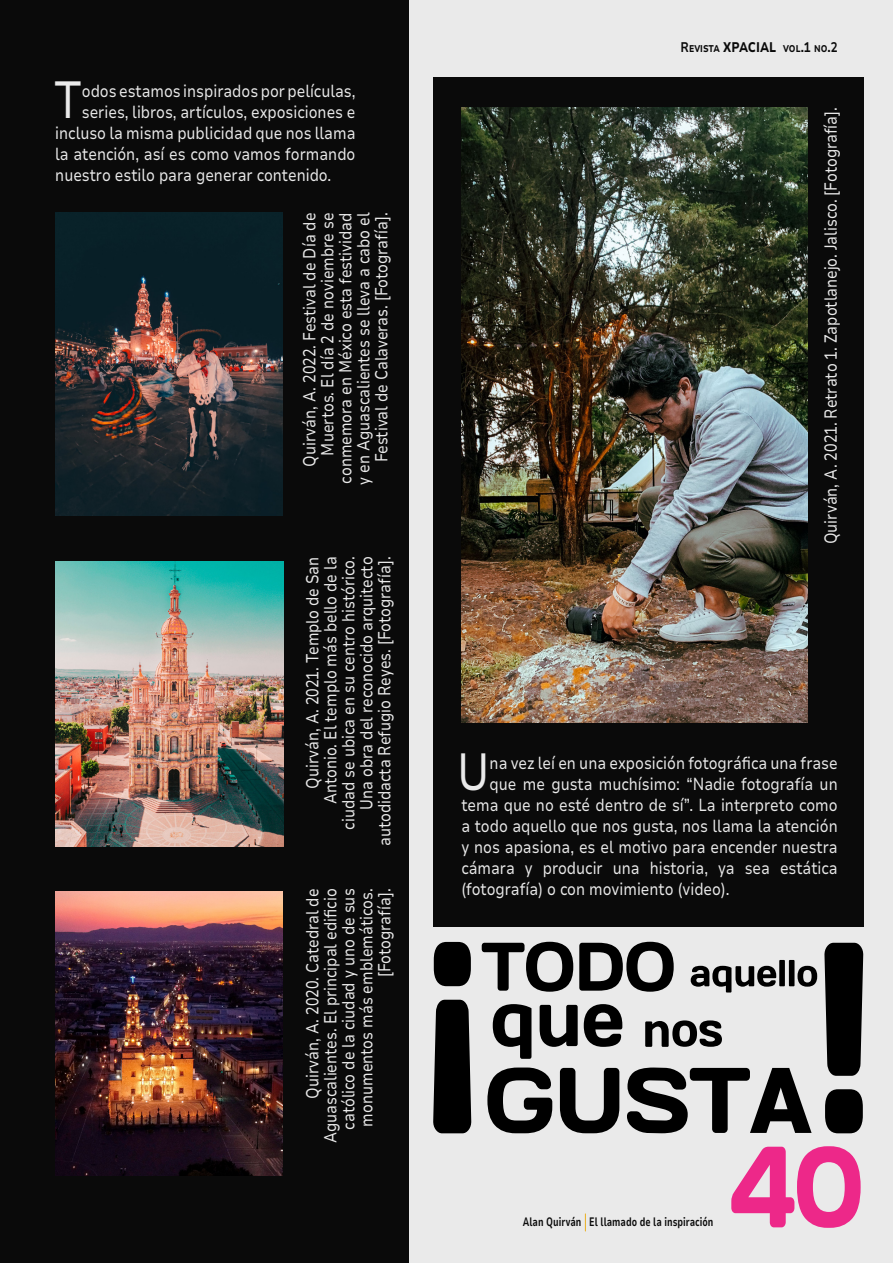
<style>
.page{position:relative;width:893px;height:1263px;background:#eaeaea}
.page>*{position:absolute;margin:0;border:0;box-sizing:border-box;transform-origin:0 0}
.t1{font:115.2px "Days One";color:#ed2889;scale:.75 1}
.t2{font:51.9px "Nunito Sans 7 pt";color:#eaeaea;scale:.82 1}
.t3{font:17.4px/18px "Nunito Sans 7 pt";color:#eaeaea;text-align:right;scale:.82 1}
.t4{font:700 12.15px "Nunito Sans 7 pt Condensed";color:#0a0a0a;scale:.82 1}
.t5{font:800 9.75px "Nunito Sans 7 pt";color:#0a0a0a;scale:.82 1}
.s1{font-weight:700;font-size:13.95px}
.s2{font-size:13.95px}
</style>
<div class="page">
<div style="left:0;top:0;width:408px;height:1263px;background:#0a0a0a"></div>
<img style="left:55px;top:213px;width:227px;height:302px">
<img style="left:55px;top:561px;width:228px;height:285px">
<img style="left:55px;top:892px;width:227px;height:283px">
<div style="left:433px;top:78px;width:430px;height:849px;background:#0a0a0a"></div>
<img style="left:461px;top:107px;width:346px;height:615px">
<svg style="left:433px;top:942px;width:38px;height:191px;background:#252525"></svg>
<svg style="left:482px;top:942px;width:91px;height:50px"></svg>
<svg style="left:579px;top:942px;width:95px;height:50px"></svg>
<svg style="left:691px;top:960px;width:126px;height:32px"></svg>
<svg style="left:493px;top:1004px;width:38px;height:55px"></svg>
<svg style="left:540px;top:1005px;width:38px;height:42px"></svg>
<svg style="left:584px;top:1004px;width:38px;height:43px"></svg>
<svg style="left:645px;top:1020px;width:77px;height:27px"></svg>
<svg style="left:487px;top:1067px;width:65px;height:66px"></svg>
<svg style="left:560px;top:1068px;width:59px;height:65px"></svg>
<svg style="left:627px;top:1067px;width:185px;height:66px"></svg>
<svg style="left:824px;top:943px;width:39px;height:190px;background:#262626"></svg>
<svg style="left:585px;top:1214px;width:1px;height:17px"></svg>
<h2 class="t2" style="left:54px;top:64px;width:35px">T</h2>
<p class="t3" style="left:82px;top:82px;width:335px">odos estamos inspirados por películas,</p>
<p class="t3" style="left:82px;top:103px;width:335px">series, libros, artículos, exposiciones e</p>
<p class="t3" style="left:55px;top:124px;width:368px">incluso la misma publicidad que nos llama</p>
<p class="t3" style="left:55px;top:145px;width:368px">la atención, así es como vamos formando</p>
<p class="t3" style="left:55px;top:166px;width:338px">nuestro estilo para generar contenido.</p>
<p class="t3" style="left:300px;top:485px;width:333px;rotate:-90deg">Quirván, A. 2022. Festival de Día de Muertos. El día 2 de noviembre se conmemora en México esta festividad y en Aguascalientes se lleva a cabo el Festival de Calaveras. [Fotografía].</p>
<p class="t3" style="left:303px;top:846px;width:355px;rotate:-90deg">Quirván, A. 2021. Templo de San Antonio. El templo más bello de la ciudad se ubica en su centro histórico.<br>Una obra del reconocido arquitecto autodidacta Refugio Reyes. [Fotografía].</p>
<p class="t3" style="left:303px;top:1143px;width:312px;rotate:-90deg">Quirván, A. 2020. Catedral de<br>Aguascalientes. El principal edificio católico de la ciudad y uno de sus monumentos más emblemáticos. [Fotografía].</p>
<p class="t5" style="left:681px;top:42px;width:193px"><span class="s1">R</span>EVISTA <span class="s2">XPACIAL</span> VOL<span class="s1">.1</span> NO<span class="s1">.2</span></p>
<p class="t3" style="left:821px;top:544px;width:535px;rotate:-90deg">Quirván, A. 2021. Retrato 1. Zapotlanejo. Jalisco. [Fotografía].</p>
<h2 class="t2" style="left:457px;top:736px;width:41px">U</h2>
<p class="t3" style="left:490px;top:754px;width:426px">na vez leí en una exposición fotográfica una frase</p>
<p class="t3" style="left:490px;top:775px;width:426px">que me gusta muchísimo: “Nadie fotografía un</p>
<p class="t3" style="left:461px;top:796px;width:460px">tema que no esté dentro de sí”. La interpreto como</p>
<p class="t3" style="left:461px;top:817px;width:460px">a todo aquello que nos gusta, nos llama la atención</p>
<p class="t3" style="left:461px;top:838px;width:460px">y nos apasiona, es el motivo para encender nuestra</p>
<p class="t3" style="left:461px;top:859px;width:460px">cámara y producir una historia, ya sea estática</p>
<p class="t3" style="left:461px;top:880px;width:329px">(fotografía) o con movimiento (video).</p>
<p class="t4" style="left:523px;top:1213px;width:234px">Alan Quirván El llamado de la inspiración</p>
<h1 class="t1" style="left:730px;top:1112px;width:178px">40</h1>
</div>
